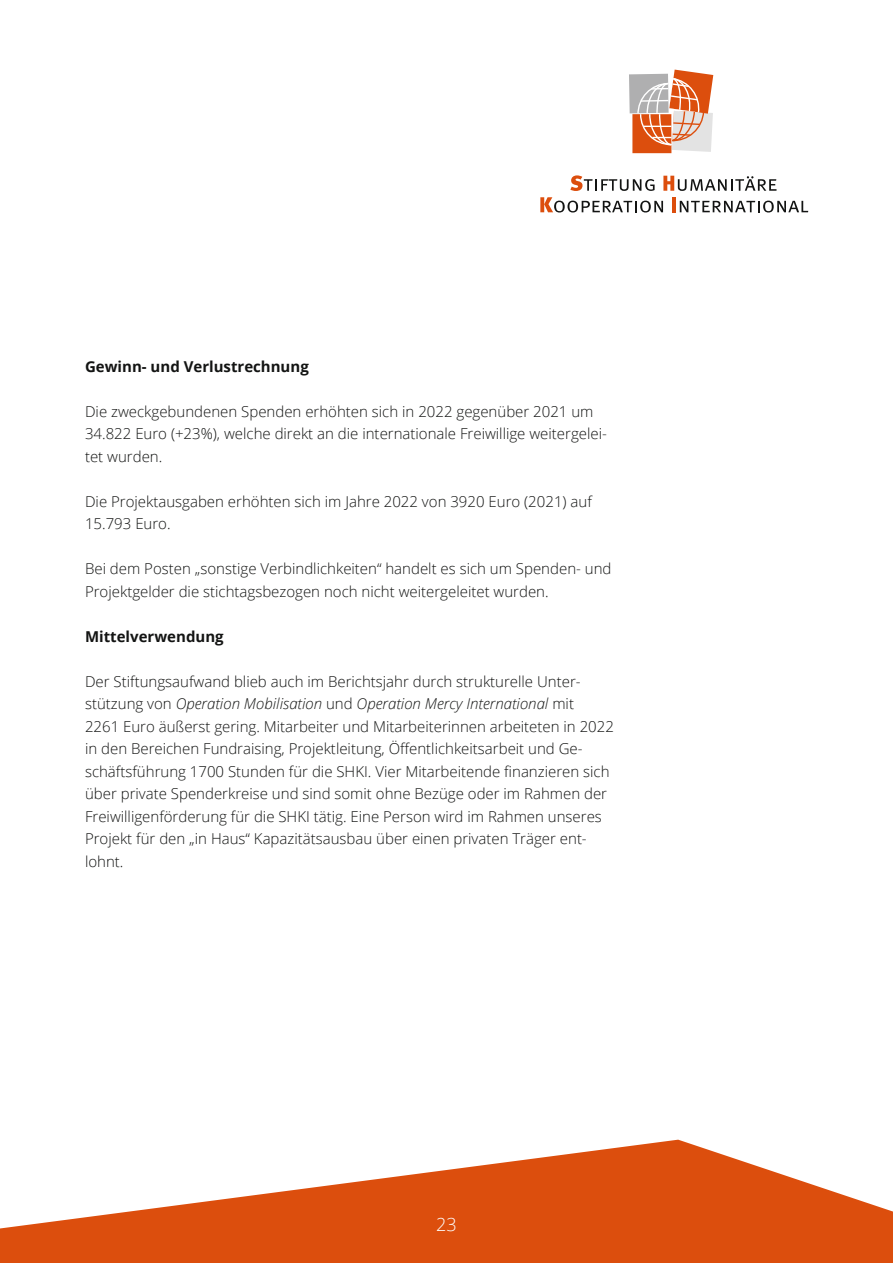
<style>
.page{position:relative;width:893px;height:1263px;background:#fff}
.page>*{position:absolute;margin:0;border:0;box-sizing:border-box;transform-origin:0 0}
.t1{font:300 18px "Open Sans";color:#fff}
.t2{font:300 15px/22.5px "Open Sans";color:#131413}
.t3{font:700 15px "Open Sans";color:#131413}
.s1{font-style:italic}
</style>
<div class="page">
<svg style="left:0;top:1140px;width:893px;height:123px;fill:#dc4e0d"></svg>
<div style="left:632px;top:114px;width:39px;height:39px;background:#dc4e0d"></div>
<svg style="left:629px;top:70px;width:84px;height:82px"></svg>
<svg style="left:540px;top:197px;width:123px;height:15px"></svg>
<hr style="left:672px;top:197px;width:4px;height:15px;background:#dc4e0d">
<svg style="left:680px;top:201px;width:128px;height:11px"></svg>
<svg style="left:570px;top:175px;width:85px;height:16px"></svg>
<svg style="left:663px;top:176px;width:113px;height:15px"></svg>
<p class="t3" style="left:85px;top:355px;width:225px">Gewinn- und Verlustrechnung</p>
<p class="t2" style="left:85px;top:399px;width:523px">Die zweckgebundenen Spenden erhöhten sich in 2022 gegenüber 2021 um<br>34.822 Euro (+23%), welche direkt an die internationale Freiwillige weitergelei&shy;tet wurden.</p>
<p class="t2" style="left:85px;top:489px;width:508px">Die Projektausgaben erhöhten sich im Jahre 2022 von 3920 Euro (2021) auf<br>15.793 Euro.</p>
<p class="t2" style="left:85px;top:557px;width:528px">Bei dem Posten „sonstige Verbindlichkeiten“ handelt es sich um Spenden- und<br>Projektgelder die stichtagsbezogen noch nicht weitergeleitet wurden.</p>
<p class="t3" style="left:85px;top:625px;width:140px">Mittelverwendung</p>
<p class="t2" style="left:85px;top:669px;width:530px">Der Stiftungsaufwand blieb auch im Berichtsjahr durch strukturelle Unter&shy;stützung von <span class="s1">Operation Mobilisation</span> und <span class="s1">Operation Mercy International</span> mit<br>2261 Euro äußerst gering. Mitarbeiter und Mitarbeiterinnen arbeiteten in 2022 in den Bereichen Fundraising, Projektleitung, Öffentlichkeitsarbeit und Ge&shy;schäftsführung 1700 Stunden für die SHKI. Vier Mitarbeitende finanzieren sich über private Spenderkreise und sind somit ohne Bezüge oder im Rahmen der Freiwilligenförderung für die SHKI tätig. Eine Person wird im Rahmen unseres Projekt für den „in Haus“ Kapazitätsausbau über einen privaten Träger ent&shy;lohnt.</p>
<p class="t1" style="left:436px;top:1212px;width:22px">23</p>
</div>
